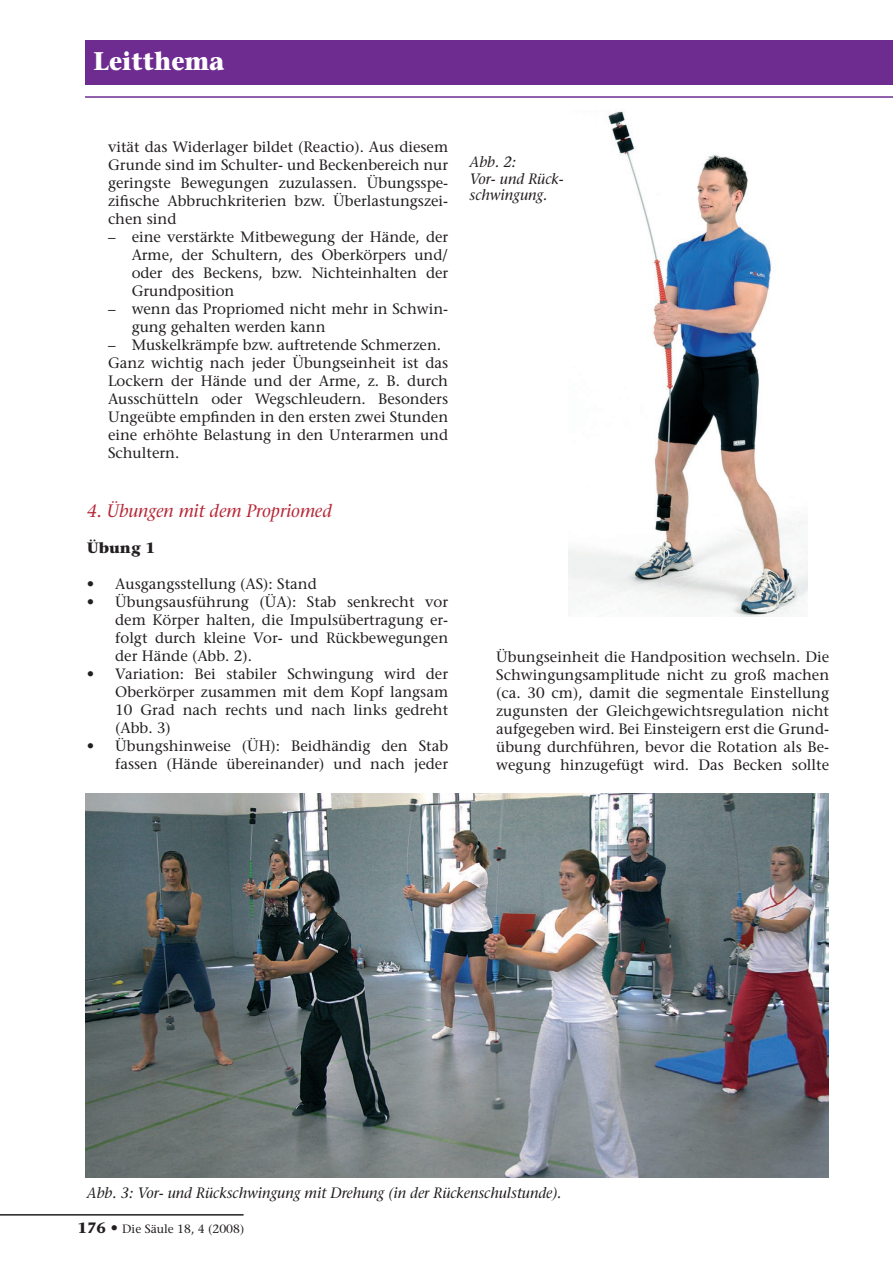
<style>
.page{position:relative;width:893px;height:1263px;background:#fff}
.page>*{position:absolute;margin:0;border:0;box-sizing:border-box;transform-origin:0 0}
.t1{font:700 25.5px "Stone Serif";color:#fff;scale:.92 1}
.t2{font:italic 18px "Stone Serif";color:#b72837}
.t3{font:15px/18px "Stone Serif";color:#231f20;text-align:justify}
.t4{font:italic 15px/16.5px "Stone Serif";color:#231f20}
.t5{font:700 15px "Stone Serif";color:#231f20}
.t6{font:12px "Stone Serif";color:#231f20}
.s1{font-weight:700;font-size:15px}
</style>
<div class="page">
<hr style="left:0;top:1214px;width:244px;height:1px;background:#231f20">
<img style="left:569px;top:111px;width:239px;height:506px">
<div style="left:85px;top:40px;width:808px;height:45px;background:#6e2c91"></div>
<hr style="left:85px;top:96px;width:808px;height:2px;background:#6e2c91">
<img style="left:85px;top:793px;width:744px;height:385px">
<h1 class="t1" style="left:94px;top:45px;width:144px">Leitthema</h1>
<p class="t3" style="left:108px;top:138px;width:342px">vität das Widerlager bildet (Reactio). Aus diesem Grunde sind im Schulter- und Beckenbereich nur geringste Bewegungen zuzulassen. Übungsspe&shy;zifische Abbruchkriterien bzw. Überlastungszei&shy;chen sind</p>
<p class="t3" style="left:132px;top:228px;width:318px;text-indent:-24px">– eine verstärkte Mitbewegung der Hände, der Arme, der Schultern, des Oberkörpers und/ oder des Beckens, bzw. Nichteinhalten der Grundposition</p>
<p class="t3" style="left:132px;top:300px;width:318px;text-indent:-24px">– wenn das Propriomed nicht mehr in Schwin&shy;gung gehalten werden kann</p>
<p class="t3" style="left:108px;top:336px;width:342px;text-align:left">– Muskelkrämpfe bzw. auftretende Schmerzen.<br>Ganz wichtig nach jeder Übungseinheit ist das Lockern der Hände und der Arme, z. B. durch Ausschütteln oder Wegschleudern. Besonders Ungeübte empfinden in den ersten zwei Stunden eine erhöhte Belastung in den Unterarmen und Schultern.</p>
<p class="t2" style="left:87px;top:500px;width:246px">4. Übungen mit dem Propriomed</p>
<p class="t5" style="left:87px;top:538px;width:70px">Übung 1</p>
<p class="t3" style="left:87px;top:575px;width:232px">• Ausgangsstellung (AS): Stand</p>
<p class="t3" style="left:115px;top:593px;width:334px;text-indent:-28px">• Übungsausführung (ÜA): Stab senkrecht vor dem Körper halten, die Impulsübertragung er&shy;folgt durch kleine Vor- und Rückbewegungen der Hände (Abb. 2).</p>
<p class="t3" style="left:115px;top:665px;width:334px;text-indent:-28px">• Variation: Bei stabiler Schwingung wird der Oberkörper zusammen mit dem Kopf langsam 10 Grad nach rechts und nach links gedreht (Abb. 3)</p>
<p class="t3" style="left:87px;top:737px;width:363px;text-align:right">• Übungshinweise (ÜH): Beidhändig den Stab fassen (Hände übereinander) und nach jeder</p>
<p class="t4" style="left:469px;top:154px;width:96px">Abb. 2:<br>Vor- und Rück&shy;schwingung.</p>
<p class="t3" style="left:496px;top:647px;width:334px">Übungseinheit die Handposition wechseln. Die Schwingungsamplitude nicht zu groß machen (ca. 30 cm), damit die segmentale Einstellung zugunsten der Gleichgewichtsregulation nicht aufgegeben wird. Bei Einsteigern erst die Grund&shy;übung durchführen, bevor die Rotation als Be&shy;wegung hinzugefügt wird. Das Becken sollte</p>
<p class="t4" style="left:87px;top:1185px;width:476px">Abb. 3: Vor- und Rückschwingung mit Drehung (in der Rückenschulstunde).</p>
<p class="t6" style="left:77px;top:1221px;width:168px"><span class="s1">176 •</span> Die Säule 18, 4 (2008)</p>
</div>
